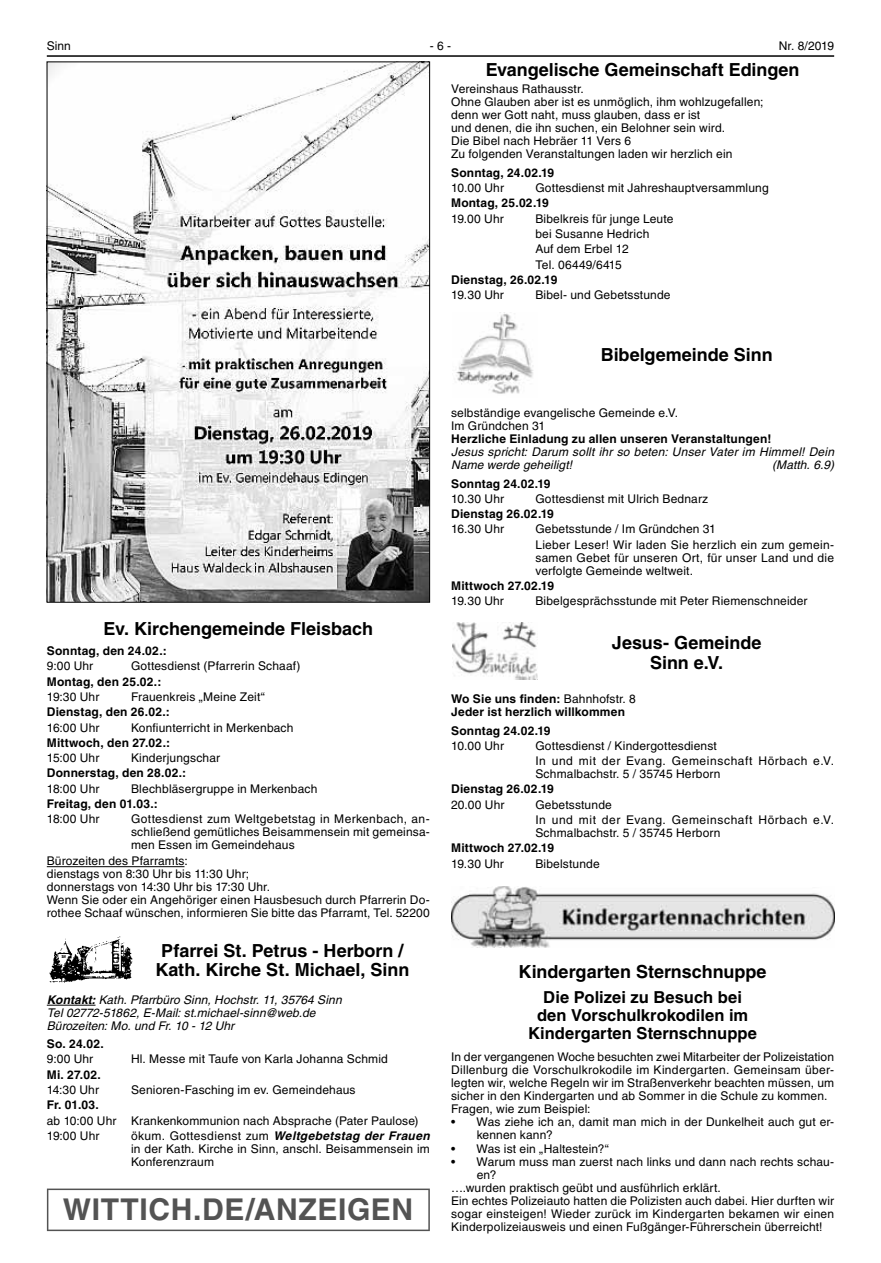
<style>
.page{position:relative;width:881px;height:1263px;background:#fff}
.page>*{position:absolute;margin:0;border:0;box-sizing:border-box;transform-origin:0 0}
.t1{font:700 30px "Helvetica LT";letter-spacing:.02em;color:#535353}
.t2{font:700 18px/19.5px "Helvetica LT";color:#000;text-align:center}
.t3{font:700 16.5px/18px "Helvetica LT";color:#000;text-align:center}
.t4{font:12px/13px "Helvetica LT";letter-spacing:.015em;color:#000}
.t5{font:700 12px/13px "Helvetica LT";letter-spacing:.015em;color:#000}
.t6{font:italic 12px/12.9px "Helvetica LT";letter-spacing:.01em;color:#000}
.t7{font:12px/15.3px "Helvetica LT";letter-spacing:.045em;color:#000}
.s1{font-weight:700}
.s2{font-weight:700;font-style:italic}
.s3{font-weight:400}
</style>
<div class="page">
<hr style="left:47px;top:55px;width:786px;height:2px;background:#000">
<img style="left:456px;top:313px;width:77px;height:81px">
<img style="left:452px;top:622px;width:85px;height:58px">
<img style="left:451px;top:886px;width:382px;height:62px">
<hr style="left:47px;top:866px;width:137px;height:1px;background:#000">
<hr style="left:47px;top:1005px;width:48px;height:1px;background:#000">
<img style="left:49px;top:64px;width:378px;height:536px">
<img style="left:49px;top:936px;width:84px;height:47px">
<svg style="left:47px;top:1188px;width:382px;height:43px"></svg>
<p class="t4" style="left:47px;top:39px;width:26px">Sinn</p>
<p class="t4" style="left:429px;top:39px;width:23px">-6-</p>
<p class="t4" style="left:778px;top:39px;width:57px">Nr. 8/2019</p>
<h2 class="t2" style="left:485px;top:61px;width:315px">Evangelische Gemeinschaft Edingen</h2>
<p class="t4" style="left:451px;top:82px;width:314px">Vereinshaus Rathausstr.<br>Ohne Glauben aber ist es unmöglich, ihm wohlzugefallen; denn wer Gott naht, muss glauben, dass er ist<br>und denen, die ihn suchen, ein Belohner sein wird.<br>Die Bibel nach Hebräer 11 Vers 6<br>Zu folgenden Veranstaltungen laden wir herzlich ein</p>
<p class="t5" style="left:451px;top:167px;width:105px">Sonntag, 24.02.19</p>
<p class="t4" style="left:451px;top:181px;width:54px">10.00 Uhr</p>
<p class="t4" style="left:535px;top:181px;width:235px">Gottesdienst mit Jahreshauptversammlung</p>
<p class="t5" style="left:451px;top:198px;width:99px">Montag, 25.02.19</p>
<p class="t4" style="left:451px;top:212px;width:54px">19.00 Uhr</p>
<p class="t4" style="left:535px;top:211px;width:139px;line-height:15.3px">Bibelkreis für junge Leute bei Susanne Hedrich<br>Auf dem Erbel 12<br>Tel. 06449/6415</p>
<p class="t5" style="left:451px;top:274px;width:108px">Dienstag, 26.02.19</p>
<p class="t4" style="left:451px;top:288px;width:54px">19.30 Uhr</p>
<p class="t4" style="left:535px;top:288px;width:137px">Bibel- und Gebetsstunde</p>
<h2 class="t2" style="left:600px;top:347px;width:173px">Bibelgemeinde Sinn</h2>
<h2 class="t2" style="left:104px;top:620px;width:271px">Ev. Kirchengemeinde Fleisbach</h2>
<p class="t5" style="left:47px;top:645px;width:121px">Sonntag, den 24.02.:</p>
<p class="t4" style="left:47px;top:660px;width:48px">9:00 Uhr</p>
<p class="t4" style="left:131px;top:660px;width:171px">Gottesdienst (Pfarrerin Schaaf)</p>
<p class="t5" style="left:47px;top:676px;width:116px">Montag, den 25.02.:</p>
<p class="t4" style="left:47px;top:690px;width:54px">19:30 Uhr</p>
<p class="t4" style="left:131px;top:690px;width:135px">Frauenkreis „Meine Zeit“</p>
<p class="t5" style="left:47px;top:706px;width:124px">Dienstag, den 26.02.:</p>
<p class="t4" style="left:47px;top:721px;width:54px">16:00 Uhr</p>
<p class="t4" style="left:131px;top:721px;width:164px">Konfiunterricht in Merkenbach</p>
<p class="t5" style="left:47px;top:737px;width:125px">Mittwoch, den 27.02.:</p>
<p class="t4" style="left:47px;top:751px;width:54px">15:00 Uhr</p>
<p class="t4" style="left:131px;top:751px;width:91px">Kinderjungschar</p>
<p class="t5" style="left:47px;top:768px;width:141px">Donnerstag, den 28.02.:</p>
<p class="t4" style="left:47px;top:782px;width:54px">18:00 Uhr</p>
<p class="t4" style="left:131px;top:782px;width:188px">Blechbläsergruppe in Merkenbach</p>
<p class="t5" style="left:47px;top:798px;width:112px">Freitag, den 01.03.:</p>
<p class="t4" style="left:47px;top:812px;width:54px">18:00 Uhr</p>
<p class="t4" style="left:131px;top:813px;width:300px;text-align:justify">Gottesdienst zum Weltgebetstag in Merkenbach, an&shy;schließend gemütliches Beisammensein mit gemeinsa&shy;men Essen im Gemeindehaus</p>
<p class="t4" style="left:47px;top:855px;width:384px">Bürozeiten des Pfarramts:<br>dienstags von 8:30 Uhr bis 11:30 Uhr;<br>donnerstags von 14:30 Uhr bis 17:30 Uhr.<br>Wenn Sie oder ein Angehöriger einen Hausbesuch durch Pfarrerin Do&shy;rothee Schaaf wünschen, informieren Sie bitte das Pfarramt, Tel. 52200</p>
<h2 class="t2" style="left:155px;top:942px;width:255px">Pfarrei St. Petrus - Herborn /<br>Kath. Kirche St. Michael, Sinn</h2>
<p class="t6" style="left:47px;top:993px;width:296px"><span class="s1">Kontakt:</span> Kath. Pfarrbüro Sinn, Hochstr. 11, 35764 Sinn<br>Tel 02772-51862, E-Mail: st.michael-sinn@web.de<br>Bürozeiten: Mo. und Fr. 10 - 12 Uhr</p>
<p class="t5" style="left:47px;top:1038px;width:59px">So. 24.02.</p>
<p class="t4" style="left:47px;top:1053px;width:48px">9:00 Uhr</p>
<p class="t4" style="left:131px;top:1053px;width:258px">Hl. Messe mit Taufe von Karla Johanna Schmid</p>
<p class="t5" style="left:47px;top:1069px;width:56px">Mi. 27.02.</p>
<p class="t4" style="left:47px;top:1083px;width:54px">14:30 Uhr</p>
<p class="t4" style="left:131px;top:1083px;width:226px">Senioren-Fasching im ev. Gemeindehaus</p>
<p class="t5" style="left:47px;top:1100px;width:53px">Fr. 01.03.</p>
<p class="t4" style="left:47px;top:1113px;width:373px;line-height:15.3px">ab 10:00 Uhr Krankenkommunion nach Absprache (Pater Paulose)<br>19:00 Uhr</p>
<p class="t4" style="left:131px;top:1129px;width:300px;text-align:justify">ökum. Gottesdienst zum <span class="s2">Weltgebetstag der Frauen </span>in der Kath. Kirche in Sinn, anschl. Beisammensein im Konferenzraum</p>
<h1 class="t1" style="left:63px;top:1198px;width:352px">WITTICH.DE/ANZEIGEN</h1>
<p class="t4" style="left:451px;top:406px;width:228px">selbständige evangelische Gemeinde e.V.<br>Im Gründchen 31</p>
<p class="t5" style="left:451px;top:433px;width:321px">Herzliche Einladung zu allen unseren Veranstaltungen!</p>
<p class="t6" style="left:451px;top:445px;width:384px">Jesus spricht: Darum sollt ihr so beten: Unser Vater im Himmel! Dein<br>Name werde geheiligt!</p>
<p class="t6" style="left:772px;top:459px;width:63px">(Matth. 6.9)</p>
<p class="t5" style="left:451px;top:478px;width:101px">Sonntag 24.02.19</p>
<p class="t4" style="left:451px;top:492px;width:54px">10.30 Uhr</p>
<p class="t4" style="left:535px;top:492px;width:174px">Gottesdienst mit Ulrich Bednarz</p>
<p class="t5" style="left:451px;top:508px;width:104px">Dienstag 26.02.19</p>
<p class="t4" style="left:451px;top:523px;width:55px">16.30 Uhr</p>
<p class="t4" style="left:535px;top:522px;width:300px;line-height:15.3px">Gebetsstunde / Im Gründchen 31<br>Lieber Leser! Wir laden Sie herzlich ein zum gemein-</p>
<p class="t4" style="left:535px;top:551px;width:300px">samen Gebet für unseren Ort, für unser Land und die verfolgte Gemeinde weltweit.</p>
<p class="t5" style="left:451px;top:580px;width:104px">Mittwoch 27.02.19</p>
<p class="t4" style="left:451px;top:594px;width:54px">19.30 Uhr</p>
<p class="t4" style="left:535px;top:594px;width:273px">Bibelgesprächsstunde mit Peter Riemenschneider</p>
<h2 class="t2" style="left:611px;top:635px;width:151px">Jesus- Gemeinde<br>Sinn e.V.</h2>
<p class="t5" style="left:451px;top:693px;width:186px">Wo Sie uns finden: <span class="s3">Bahnhofstr. 8<br></span>Jeder ist herzlich willkommen</p>
<p class="t5" style="left:451px;top:725px;width:101px">Sonntag 24.02.19</p>
<p class="t4" style="left:451px;top:739px;width:54px">10.00 Uhr</p>
<p class="t4" style="left:535px;top:738px;width:300px;line-height:15.3px">Gottesdienst / Kindergottesdienst<br>In und mit der Evang. Gemeinschaft Hörbach e.V.</p>
<p class="t4" style="left:535px;top:767px;width:186px">Schmalbachstr. 5 / 35745 Herborn</p>
<p class="t5" style="left:451px;top:784px;width:104px">Dienstag 26.02.19</p>
<p class="t4" style="left:451px;top:798px;width:55px">20.00 Uhr</p>
<p class="t7" style="left:535px;top:797px;width:300px">Gebetsstunde<br>In und mit der Evang. Gemeinschaft Hörbach e.V.</p>
<p class="t4" style="left:535px;top:826px;width:186px">Schmalbachstr. 5 / 35745 Herborn</p>
<p class="t5" style="left:451px;top:843px;width:104px">Mittwoch 27.02.19</p>
<p class="t4" style="left:451px;top:857px;width:54px">19.30 Uhr</p>
<p class="t4" style="left:535px;top:857px;width:66px">Bibelstunde</p>
<h2 class="t2" style="left:518px;top:963px;width:249px">Kindergarten Sternschnuppe</h2>
<h3 class="t3" style="left:528px;top:990px;width:230px">Die Polizei zu Besuch bei den Vorschulkrokodilen im<br>Kindergarten Sternschnuppe</h3>
<p class="t4" style="left:451px;top:1050px;width:384px">In der vergangenen Woche besuchten zwei Mitarbeiter der Polizeistation Dillenburg die Vorschulkrokodile im Kindergarten. Gemeinsam über&shy;legten wir, welche Regeln wir im Straßenverkehr beachten müssen, um sicher in den Kindergarten und ab Sommer in die Schule zu kommen.<br>Fragen, wie zum Beispiel:</p>
<p class="t4" style="left:476px;top:1115px;width:359px;text-indent:-26px">• Was ziehe ich an, damit man mich in der Dunkelheit auch gut er&shy;kennen kann?</p>
<p class="t4" style="left:451px;top:1142px;width:159px">• Was ist ein „Haltestein?“</p>
<p class="t4" style="left:451px;top:1155px;width:384px">• Warum muss man zuerst nach links und dann nach rechts schau-</p>
<p class="t4" style="left:476px;top:1168px;width:21px">en?</p>
<p class="t4" style="left:451px;top:1181px;width:271px">….wurden praktisch geübt und ausführlich erklärt.</p>
<p class="t4" style="left:451px;top:1194px;width:384px">Ein echtes Polizeiauto hatten die Polizisten auch dabei. Hier durften wir</p>
<p class="t4" style="left:451px;top:1207px;width:384px">sogar einsteigen! Wieder zurück im Kindergarten bekamen wir einen</p>
<p class="t4" style="left:451px;top:1220px;width:373px">Kinderpolizeiausweis und einen Fußgänger-Führerschein überreicht!</p>
</div>
